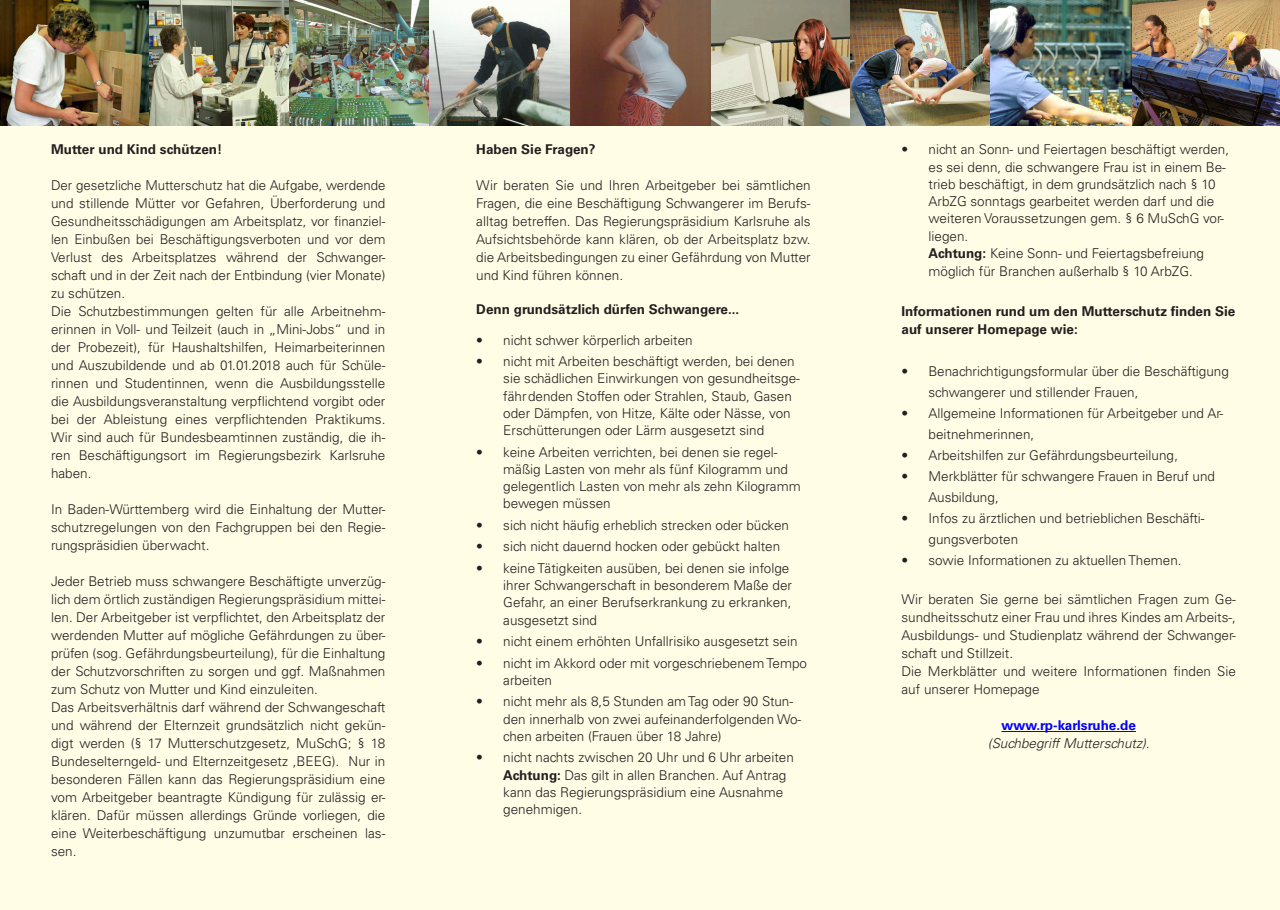
<style>
.page{position:relative;width:1280px;height:910px;background:#fff}
.page>*{position:absolute;margin:0;border:0;box-sizing:border-box;transform-origin:0 0}
.t1{font:300 13.5px/18px "Univers LT Std";color:#231f20}
.t2{font:700 13.5px/18px "Univers LT Std";color:#231f20}
.t3{font:italic 300 13.5px "Univers LT Std";color:#231f20}
.t4{font:700 13.5px "Univers LT Std";color:#00f}
.s1{font-weight:700}
</style>
<div class="page">
<div style="left:0;top:1px;width:1280px;height:909px;background:#fffde5"></div>
<hr style="left:1001px;top:731px;width:135px;height:1px;background:#00f">
<img style="left:0;top:0;width:1280px;height:125px">
<p class="t2" style="left:51px;top:141px;width:173px">Mutter und Kind schützen!</p>
<p class="t1" style="left:51px;top:177px;width:336px">Der gesetzliche Mutterschutz hat die Aufgabe, werdende und stillende Mütter vor Gefahren, Überforderung und Gesundheitsschädigungen am Arbeitsplatz, vor finanziel&shy;len Einbußen bei Beschäftigungsverboten und vor dem Verlust des Arbeitsplatzes während der Schwanger&shy;schaft und in der Zeit nach der Entbindung (vier Monate) zu schützen.<br>Die Schutzbestimmungen gelten für alle Arbeitnehm&shy;erinnen in Voll- und Teilzeit (auch in „Mini-Jobs“ und in der Probezeit), für Haushaltshilfen, Heimarbeiterinnen und Auszubildende und ab 01.01.2018 auch für Schüle&shy;rinnen und Studentinnen, wenn die Ausbildungsstelle die Ausbildungsveranstaltung verpflichtend vorgibt oder bei der Ableistung eines verpflichtenden Praktikums.<br>Wir sind auch für Bundesbeamtinnen zuständig, die ih&shy;ren Beschäftigungsort im Regierungsbezirk Karlsruhe haben.</p>
<p class="t1" style="left:51px;top:501px;width:336px;text-align:justify">In Baden-Württemberg wird die Einhaltung der Mutter&shy;schutzregelungen von den Fachgruppen bei den Regie&shy;rungspräsidien überwacht.</p>
<p class="t1" style="left:51px;top:573px;width:336px">Jeder Betrieb muss schwangere Beschäftigte unverzüg&shy;lich dem örtlich zuständigen Regierungspräsidium mittei&shy;len. Der Arbeitgeber ist verpflichtet, den Arbeitsplatz der werdenden Mutter auf mögliche Gefährdungen zu über&shy;prüfen (sog. Gefährdungsbeurteilung), für die Einhaltung der Schutzvorschriften zu sorgen und ggf. Maßnahmen zum Schutz von Mutter und Kind einzuleiten.<br>Das Arbeitsverhältnis darf während der Schwangeschaft und während der Elternzeit grundsätzlich nicht gekün&shy;digt werden (§ 17 Mutterschutzgesetz, MuSchG; § 18<br>Bundeselterngeld- und Elternzeitgesetz ,BEEG). Nur in besonderen Fällen kann das Regierungspräsidium eine vom Arbeitgeber beantragte Kündigung für zulässig er&shy;klären. Dafür müssen allerdings Gründe vorliegen, die eine Weiterbeschäftigung unzumutbar erscheinen las&shy;sen.</p>
<p class="t2" style="left:476px;top:141px;width:121px">Haben Sie Fragen?</p>
<p class="t1" style="left:476px;top:176px;width:336px;text-align:justify">Wir beraten Sie und Ihren Arbeitgeber bei sämtlichen Fragen, die eine Beschäftigung Schwangerer im Berufs&shy;alltag betreffen. Das Regierungspräsidium Karlsruhe als Aufsichtsbehörde kann klären, ob der Arbeitsplatz bzw. die Arbeitsbedingungen zu einer Gefährdung von Mutter und Kind führen können.</p>
<p class="t2" style="left:476px;top:301px;width:264px">Denn grundsätzlich dürfen Schwangere...</p>
<p class="t1" style="left:476px;top:331px;width:218px">• nicht schwer körperlich arbeiten</p>
<p class="t1" style="left:503px;top:353px;width:298px;line-height:17.2px;text-indent:-27px">• nicht mit Arbeiten beschäftigt werden, bei denen sie schädlichen Einwirkungen von gesundheitsge&shy;fährdenden Stoffen oder Strahlen, Staub, Gasen oder Dämpfen, von Hitze, Kälte oder Nässe, von Erschütterungen oder Lärm ausgesetzt sind</p>
<p class="t1" style="left:503px;top:443px;width:299px;line-height:17.2px;text-indent:-27px">• keine Arbeiten verrichten, bei denen sie regel&shy;mäßig Lasten von mehr als fünf Kilogramm und gelegentlich Lasten von mehr als zehn Kilogramm bewegen müssen</p>
<p class="t1" style="left:476px;top:516px;width:314px">• sich nicht häufig erheblich strecken oder bücken</p>
<p class="t1" style="left:476px;top:537px;width:305px">• sich nicht dauernd hocken oder gebückt halten</p>
<p class="t1" style="left:503px;top:559px;width:290px;line-height:17.2px;text-indent:-27px">• keine Tätigkeiten ausüben, bei denen sie infolge ihrer Schwangerschaft in besonderem Maße der Gefahr, an einer Berufserkrankung zu erkranken, ausgesetzt sind</p>
<p class="t1" style="left:476px;top:632px;width:323px">• nicht einem erhöhten Unfallrisiko ausgesetzt sein</p>
<p class="t1" style="left:503px;top:654px;width:305px;line-height:17.2px;text-indent:-27px">• nicht im Akkord oder mit vorgeschriebenem Tempo arbeiten</p>
<p class="t1" style="left:503px;top:693px;width:299px;line-height:17.2px;text-indent:-27px">• nicht mehr als 8,5 Stunden am Tag oder 90 Stun&shy;den innerhalb von zwei aufeinanderfolgenden Wo&shy;chen arbeiten (Frauen über 18 Jahre)</p>
<p class="t1" style="left:503px;top:749px;width:292px;line-height:17.2px;text-indent:-27px">• nicht nachts zwischen 20 Uhr und 6 Uhr arbeiten <span class="s1">Achtung:</span> Das gilt in allen Branchen. Auf Antrag kann das Regierungspräsidium eine Ausnahme genehmigen.</p>
<p class="t1" style="left:928px;top:141px;width:302px;line-height:17.4px;text-indent:-27px">• nicht an Sonn- und Feiertagen beschäftigt werden, es sei denn, die schwangere Frau ist in einem Be&shy;trieb beschäftigt, in dem grundsätzlich nach § 10<br>ArbZG sonntags gearbeitet werden darf und die weiteren Voraussetzungen gem. § 6 MuSchG vor&shy;liegen.<br><span class="s1">Achtung:</span> Keine Sonn- und Feiertagsbefreiung möglich für Branchen außerhalb § 10 ArbZG.</p>
<p class="t2" style="left:901px;top:302px;width:335px">Informationen rund um den Mutterschutz finden Sie auf unserer Homepage wie:</p>
<p class="t1" style="left:928px;top:361px;width:302px;line-height:21px;text-indent:-27px">• Benachrichtigungsformular über die Beschäftigung schwangerer und stillender Frauen,</p>
<p class="t1" style="left:928px;top:403px;width:296px;line-height:21px;text-indent:-27px">• Allgemeine Informationen für Arbeitgeber und Ar&shy;beitnehmerinnen,</p>
<p class="t1" style="left:901px;top:446px;width:278px">• Arbeitshilfen zur Gefährdungsbeurteilung,</p>
<p class="t1" style="left:928px;top:466px;width:288px;line-height:21px;text-indent:-27px">• Merkblätter für schwangere Frauen in Beruf und<br>Ausbildung,</p>
<p class="t1" style="left:928px;top:508px;width:278px;line-height:21px;text-indent:-27px">• Infos zu ärztlichen und betrieblichen Beschäfti&shy;gungsverboten</p>
<p class="t1" style="left:901px;top:551px;width:282px">• sowie Informationen zu aktuellen Themen.</p>
<p class="t1" style="left:901px;top:590px;width:336px">Wir beraten Sie gerne bei sämtlichen Fragen zum Ge&shy;sundheitsschutz einer Frau und ihres Kindes am Arbeits-, Ausbildungs- und Studienplatz während der Schwanger&shy;schaft und Stillzeit.<br>Die Merkblätter und weitere Informationen finden Sie auf unserer Homepage</p>
<p class="t4" style="left:1001px;top:717px;width:136px">www.rp-karlsruhe.de</p>
<p class="t3" style="left:988px;top:735px;width:163px">(Suchbegriff Mutterschutz).</p>
</div>
